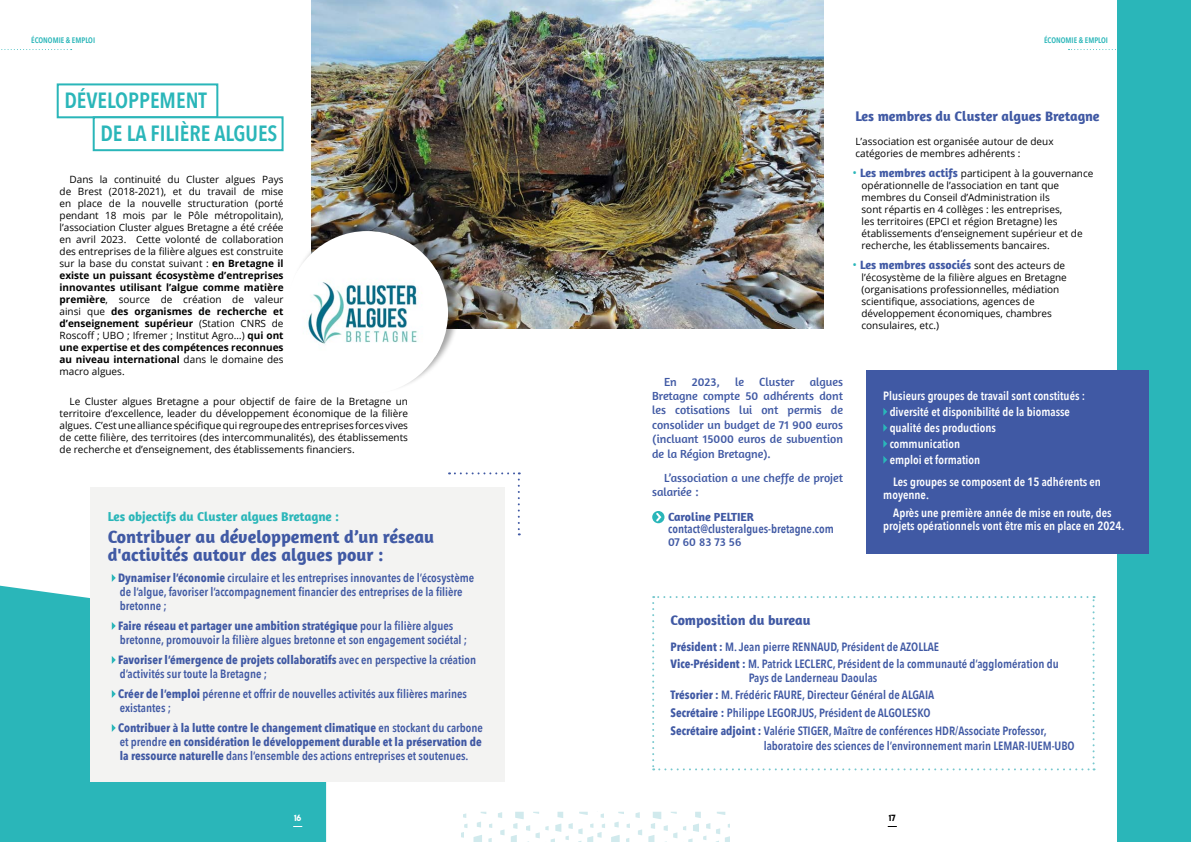
<style>
.page{position:relative;width:1191px;height:842px;background:#fff}
.page>*{position:absolute;margin:0;border:0;box-sizing:border-box;transform-origin:0 0}
.t1{font:600 22px/32.9px "Avenir Next Condensed";color:#2ab6b9}
.t2{font:700 18px/18px "Amaranth";color:#4059a4}
.t3{font:700 14px "Amaranth";color:#4059a4}
.t4{font:700 13px "Amaranth";color:#2ab6b9}
.t5{font:600 12px/14px "Avenir Next Condensed";color:#4059a4}
.t6{font:600 12px/16px "Avenir Next Condensed";color:#fff}
.t7{font:12px/14.4px "Amaranth";color:#4059a4;text-align:justify}
.t8{font:700 12px/14px "Avenir Next Condensed";color:#4059a4;text-align:justify}
.t9{font:700 12px "Amaranth";color:#4059a4}
.t10{font:10px/12px "Open Sans";color:#000}
.t11{font:600 8px "Avenir Next Condensed";color:#2ab6b9}
.t12{font:8px "Lemon Milk";color:#fff}
.t13{font:8px "Lemon Milk";color:#000}
.s1{font-weight:700}
.s2{font-weight:600}
.s3{font-size:12px;color:#2ab6b9}
.s4{font-family:"Amaranth";font-weight:700;font-size:12px;color:#4059a4}
.s5{font-family:"Open Sans";font-weight:400;color:#2ab6b9}
.s6{font-family:"Open Sans";font-weight:400;font-size:10px;color:#000}
</style>
<div class="page">
<div style="left:1117px;top:0;width:74px;height:842px;background:#2ab6b9"></div>
<div style="left:0;top:578px;width:326px;height:264px;background:#2ab6b9"></div>
<img style="left:312px;top:0;width:511px;height:328px">
<svg style="left:1px;top:49px;width:71px;height:1px"></svg>
<svg style="left:1068px;top:49px;width:48px;height:1px"></svg>
<div style="left:866px;top:370px;width:282px;height:183px;background:#4059a4"></div>
<svg style="left:883px;top:408px;width:4px;height:8px"></svg>
<svg style="left:883px;top:424px;width:4px;height:8px"></svg>
<svg style="left:883px;top:440px;width:4px;height:8px"></svg>
<svg style="left:883px;top:456px;width:4px;height:8px"></svg>
<svg style="left:473px;top:835px;width:9px;height:7px"></svg>
<svg style="left:500px;top:829px;width:4px;height:6px"></svg>
<svg style="left:477px;top:822px;width:4px;height:5px"></svg>
<svg style="left:489px;top:823px;width:3px;height:5px"></svg>
<svg style="left:488px;top:838px;width:4px;height:4px"></svg>
<svg style="left:461px;top:813px;width:6px;height:25px"></svg>
<svg style="left:498px;top:812px;width:4px;height:6px"></svg>
<svg style="left:511px;top:812px;width:94px;height:30px"></svg>
<svg style="left:648px;top:812px;width:82px;height:30px"></svg>
<svg style="left:611px;top:812px;width:31px;height:30px"></svg>
<div style="left:288px;top:219px;width:173px;height:174px;background:#000;opacity:.36"></div>
<div style="left:286px;top:231px;width:162px;height:163px;background:#fff;border-radius:50%"></div>
<img style="left:295px;top:270px;width:144px;height:86px">
<div style="left:57px;top:83px;width:161px;height:35px;border:2px solid #2ab6b9"></div>
<div style="left:93px;top:116px;width:190px;height:35px;border:2px solid #2ab6b9"></div>
<div style="left:91px;top:487px;width:414px;height:295px;background:#f3f3f2"></div>
<svg style="left:112px;top:574px;width:4px;height:8px"></svg>
<svg style="left:112px;top:622px;width:4px;height:8px"></svg>
<svg style="left:112px;top:656px;width:4px;height:8px"></svg>
<svg style="left:112px;top:690px;width:4px;height:8px"></svg>
<svg style="left:112px;top:724px;width:4px;height:8px"></svg>
<svg style="left:449px;top:472px;width:71px;height:63px"></svg>
<div style="left:652px;top:511px;width:12px;height:12px;background:#2ab6b9;border-radius:50%"></div>
<svg style="left:654px;top:511px;width:8px;height:12px"></svg>
<svg style="left:652px;top:596px;width:444px;height:174px"></svg>
<p class="t11" style="left:31px;top:34px;width:65px">ÉCONOMIE &amp; EMPLOI</p>
<p class="t11" style="left:1044px;top:34px;width:65px">ÉCONOMIE &amp; EMPLOI</p>
<h1 class="t1" style="left:100px;top:84px;width:179px;text-indent:-36px">DÉVELOPPEMENT<br>DE LA FILIÈRE ALGUES</h1>
<p class="t10" style="left:60px;top:173px;width:225px;text-align:justify;text-indent:10px">Dans la continuité du Cluster algues Pays de Brest (2018-2021), et du travail de mise en place de la nouvelle structuration (porté pendant 18 mois par le Pôle métropolitain), l’association Cluster algues Bretagne a été créée en avril 2023. Cette volonté de collaboration des entreprises de la filière algues est construite sur la base du constat suivant : <span class="s1">en Bretagne il existe un puissant écosystème d’entreprises innovantes utilisant l’algue comme matière première</span>, source de création de valeur ainsi que <span class="s1">des organismes de recherche et d’enseignement supérieur</span> (Station CNRS de Roscoff ; UBO ; Ifremer ; Institut Agro…) <span class="s1">qui ont une expertise et des compétences reconnues au niveau international</span> dans le domaine des macro algues.</p>
<p class="t10" style="left:60px;top:395px;width:350px;text-align:justify;text-indent:10px">Le Cluster algues Bretagne a pour objectif de faire de la Bretagne un territoire d’excellence, leader du développement économique de la filière algues. C’est une alliance spécifique qui regroupe des entreprises forces vives de cette filière, des territoires (des intercommunalités), des établissements de recherche et d’enseignement, des établissements financiers.</p>
<h3 class="t4" style="left:108px;top:509px;width:233px">Les objectifs du Cluster algues Bretagne :</h3>
<h2 class="t2" style="left:108px;top:527px;width:328px">Contribuer au développement d’un réseau d'activités autour des algues pour :</h2>
<p class="t5" style="left:118px;top:570px;width:357px"><span class="s1">Dynamiser l’économie</span> circulaire et les entreprises innovantes de l’écosystème de l’algue, favoriser l’accompagnement financier des entreprises de la filière bretonne ;</p>
<p class="t5" style="left:118px;top:618px;width:351px"><span class="s1">Faire réseau et partager une ambition stratégique</span> pour la filière algues bretonne, promouvoir la filière algues bretonne et son engagement sociétal ;</p>
<p class="t5" style="left:118px;top:652px;width:359px"><span class="s1">Favoriser l’émergence de projets collaboratifs</span> avec en perspective la création d’activités sur toute la Bretagne ;</p>
<p class="t5" style="left:118px;top:686px;width:350px"><span class="s1">Créer de l’emploi</span> pérenne et offrir de nouvelles activités aux filières marines existantes ;</p>
<p class="t8" style="left:118px;top:721px;width:366px">Contribuer à la lutte contre le changement climatique <span class="s2">en stockant du carbone et prendre</span> en considération le développement durable et la préservation de la ressource naturelle <span class="s2">dans l’ensemble des actions entreprises et soutenues.</span></p>
<h3 class="t3" style="left:855px;top:107px;width:246px">Les membres du Cluster algues Bretagne</h3>
<p class="t10" style="left:855px;top:135px;width:200px">L’association est organisée autour de deux catégories de membres adhérents :</p>
<p class="t10" style="left:861px;top:167px;width:233px;text-indent:-9px"><span class="s3">•</span> <span class="s4">Les membres actifs</span> participent à la gouvernance opérationnelle de l’association en tant que membres du Conseil d’Administration ils<br>sont répartis en 4 collèges : les entreprises,<br>les territoires (EPCI et région Bretagne) les établissements d’enseignement supérieur et de recherche, les établissements bancaires.</p>
<p class="t9" style="left:852px;top:257px;width:214px"><span class="s5">•</span> Les membres associés <span class="s6">sont des acteurs de</span></p>
<p class="t10" style="left:861px;top:271px;width:207px">l’écosystème de la filière algues en Bretagne (organisations professionnelles, médiation scientifique, associations, agences de développement économiques, chambres consulaires, etc.)</p>
<p class="t7" style="left:652px;top:374px;width:192px;text-indent:157px">algues Bretagne compte 50 adhérents dont les cotisations lui ont permis de consolider un budget de 71 900 euros (incluant 15000 euros de subvention de la Région Bretagne).</p>
<p class="t7" style="left:652px;top:470px;width:192px;text-indent:12px">L’association a une cheffe de projet salariée :</p>
<p class="t9" style="left:668px;top:509px;width:87px">Caroline PELTIER</p>
<p class="t5" style="left:668px;top:521px;width:167px">contact@clusteralgues-bretagne.com</p>
<p class="t7" style="left:668px;top:534px;width:75px">07 60 83 73 56</p>
<p class="t7" style="left:664px;top:374px;width:14px">En</p>
<p class="t7" style="left:692px;top:374px;width:29px">2023,</p>
<p class="t7" style="left:735px;top:374px;width:10px">le</p>
<p class="t7" style="left:759px;top:374px;width:37px">Cluster</p>
<p class="t6" style="left:889px;top:387px;width:197px;text-indent:-6px">Plusieurs groupes de travail sont constitués : diversité et disponibilité de la biomasse qualité des productions<br>communication<br>emploi et formation</p>
<p class="t6" style="left:883px;top:475px;width:219px;line-height:13px;text-indent:10px">Les groupes se composent de 15 adhérents en moyenne.</p>
<p class="t6" style="left:883px;top:506px;width:242px;line-height:13px;text-align:center">Après une première année de mise en route, des projets opérationnels vont être mis en place en 2024.</p>
<h3 class="t3" style="left:670px;top:611px;width:141px">Composition du bureau</h3>
<p class="t5" style="left:670px;top:638px;width:389px;line-height:17px"><span class="s1">Président :</span> M. Jean pierre RENNAUD, Président de AZOLLAE<br><span class="s1">Vice-Président :</span> M. Patrick LECLERC, Président de la communauté d’agglomération du</p>
<p class="t5" style="left:670px;top:669px;width:377px;line-height:17.7px;text-indent:78px">Pays de Landerneau Daoulas<br><span class="s1">Trésorier :</span> M. Frédéric FAURE, Directeur Général de ALGAIA<br><span class="s1">Secrétaire :</span> Philippe LEGORJUS, Président de ALGOLESKO<br><span class="s1">Secrétaire adjoint :</span> Valérie STIGER, Maître de conférences HDR/Associate Professor,</p>
<p class="t5" style="left:763px;top:738px;width:312px">laboratoire des sciences de l’environnement marin LEMAR-IUEM-UBO</p>
<p class="t12" style="left:294px;top:812px;width:9px">16</p>
<p class="t13" style="left:888px;top:812px;width:9px">17</p>
</div>
